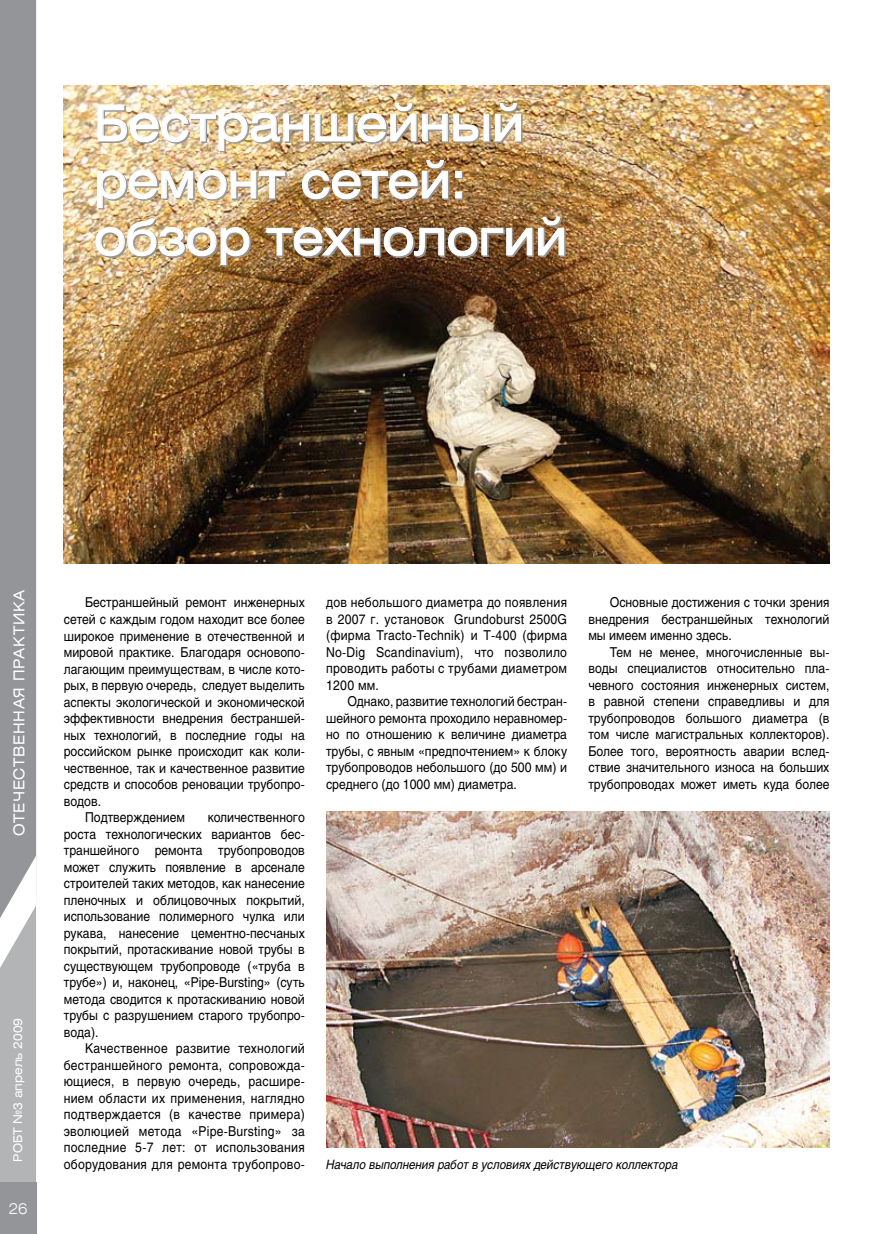
<style>
.page{position:relative;width:872px;height:1234px;background:#fff}
.page>*{position:absolute;margin:0;border:0;box-sizing:border-box;transform-origin:0 0}
.t1{font:49.5px/57px "Helios Ext";color:#fff;scale:.95 1}
.t2{font:15px "Helios Ext";letter-spacing:.05em;color:#fff;scale:.95 1}
.t3{font:300 15px "Helios Ext";color:#fff;scale:.95 1}
.t4{font:13.5px/16.5px "Helios";color:#000;text-align:justify;scale:.9 1}
.t5{font:italic 12.75px "Helios";color:#000;scale:.9 1}
.t6{font:12px "Helios Ext";color:#fff;scale:.95 1}
</style>
<div class="page">
<div style="left:0;top:967px;width:36px;height:215px;background:#b2b4b6"></div>
<div style="left:0;top:1182px;width:36px;height:51px;background:#939598"></div>
<svg style="left:0;top:0;width:36px;height:967px;background:#999b9e"></svg>
<img style="left:64px;top:85px;width:765px;height:479px">
<img style="left:326px;top:811px;width:503px;height:336px">
<img style="left:97px;top:103px;width:426px;height:50px">
<img style="left:97px;top:169px;width:190px;height:41px">
<img style="left:301px;top:159px;width:163px;height:42px">
<img style="left:95px;top:218px;width:156px;height:49px">
<img style="left:266px;top:216px;width:300px;height:42px">
<h1 class="t1" style="left:94px;top:94px;width:499px">Бестраншейный ремонт сетей: обзор технологий</h1>
<p class="t2" style="left:10px;top:836px;width:261px;rotate:-90deg">ОТЕЧЕСТВЕННАЯ ПРАКТИКА</p>
<p class="t4" style="left:85px;top:594px;width:246px">Бестраншейный ремонт инженерных</p>
<p class="t4" style="left:64px;top:610px;width:269px">сетей с каждым годом находит все более</p>
<p class="t4" style="left:64px;top:627px;width:269px">широкое применение в отечественной и</p>
<p class="t4" style="left:64px;top:643px;width:269px">мировой практике. Благодаря основопо-</p>
<p class="t4" style="left:64px;top:660px;width:269px">лагающим преимуществам, в числе кото-</p>
<p class="t4" style="left:64px;top:676px;width:269px">рых, в первую очередь, следует выделить</p>
<p class="t4" style="left:64px;top:693px;width:269px">аспекты экологической и экономической</p>
<p class="t4" style="left:64px;top:709px;width:269px">эффективности внедрения бестраншей-</p>
<p class="t4" style="left:64px;top:726px;width:269px">ных технологий, в последние годы на</p>
<p class="t4" style="left:64px;top:742px;width:269px">российском рынке происходит как коли-</p>
<p class="t4" style="left:64px;top:759px;width:269px">чественное, так и качественное развитие</p>
<p class="t4" style="left:64px;top:775px;width:269px">средств и способов реновации трубопро-</p>
<p class="t4" style="left:64px;top:792px;width:43px">водов.</p>
<p class="t4" style="left:85px;top:808px;width:113px">Подтверждением</p>
<p class="t4" style="left:64px;top:808px;width:269px;text-indent:144px">количественного роста технологических вариантов бес&shy;траншейного ремонта трубопроводов может служить появление в арсенале строителей таких методов, как нанесение пленочных и облицовочных покрытий, использование полимерного чулка или рукава, нанесение цементно-песчаных покрытий, протаскивание новой трубы в существующем трубопроводе («труба в трубе») и, наконец, «Pipe-Bursting» (суть метода сводится к протаскиванию новой трубы с разрушением старого трубопро&shy;вода).</p>
<p class="t4" style="left:64px;top:1039px;width:269px;text-indent:21px">Качественное развитие технологий бестраншейного ремонта, сопровожда&shy;ющиеся, в первую очередь, расшире&shy;нием области их применения, наглядно подтверждается (в качестве примера) эволюцией метода «Pipe-Bursting» за последние 5-7 лет: от использования оборудования для ремонта трубопрово-</p>
<p class="t6" style="left:11px;top:1161px;width:153px;rotate:-90deg">РОБТ №3 апрель 2009</p>
<p class="t3" style="left:9px;top:1198px;width:21px">26</p>
<p class="t4" style="left:326px;top:594px;width:269px">дов небольшого диаметра до появления в 2007 г. установок Grundoburst 2500G (фирма Tracto-Technik) и Т-400 (фирма No-Dig Scandinavium), что позволило проводить работы с трубами диаметром 1200 мм.</p>
<p class="t4" style="left:326px;top:693px;width:269px;text-indent:21px">Однако, развитие технологий бестран&shy;шейного ремонта проходило неравномер&shy;но по отношению к величине диаметра трубы, с явным «предпочтением» к блоку трубопроводов небольшого (до 500 мм) и среднего (до 1000 мм) диаметра.</p>
<p class="t4" style="left:588px;top:594px;width:269px;text-indent:21px">Основные достижения с точки зрения внедрения бестраншейных технологий мы имеем именно здесь.</p>
<p class="t4" style="left:588px;top:643px;width:269px;text-indent:21px">Тем не менее, многочисленные вы&shy;воды специалистов относительно пла&shy;чевного состояния инженерных систем, в равной степени справедливы и для трубопроводов большого диаметра (в том числе магистральных коллекторов).<br>Более того, вероятность аварии вслед&shy;ствие значительного износа на больших трубопроводах может иметь куда более</p>
<p class="t5" style="left:326px;top:1156px;width:392px">Начало выполнения работ в условиях действующего коллектора</p>
</div>
